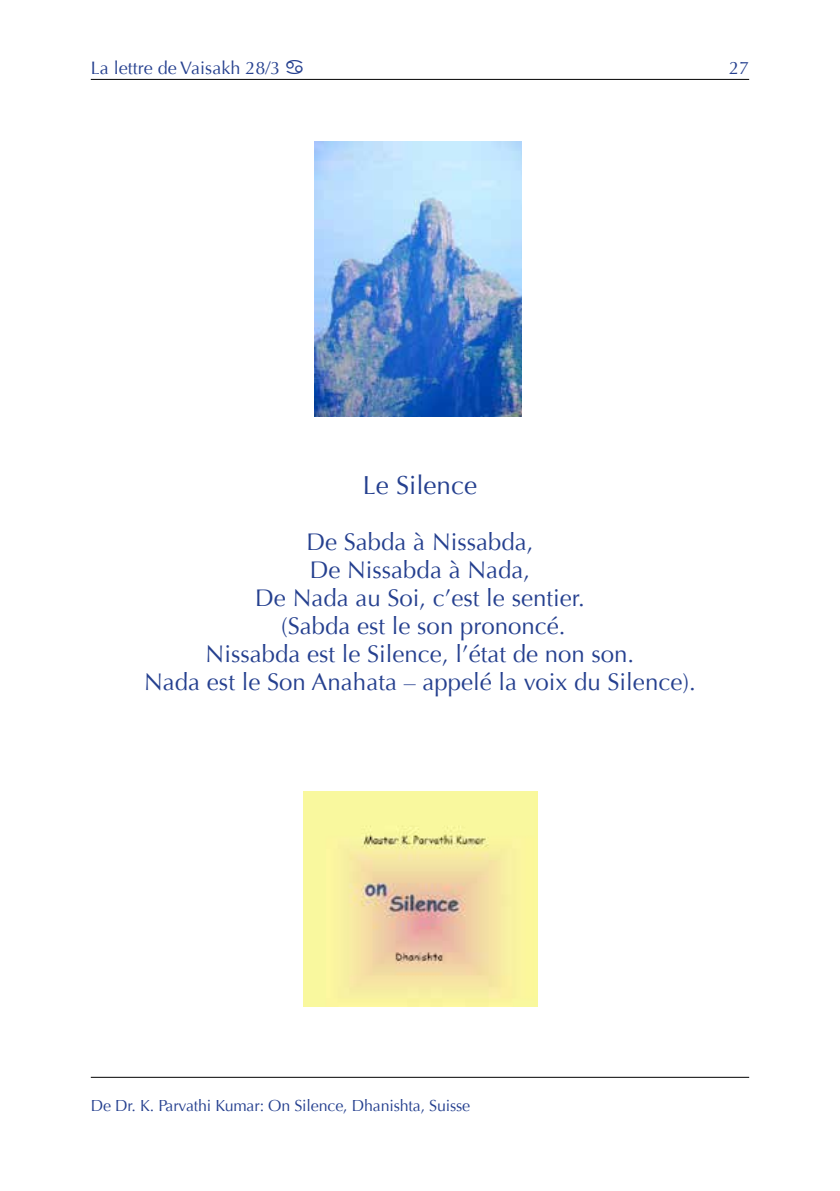
<style>
.page{position:relative;width:840px;height:1191px;background:#fff}
.page>*{position:absolute;margin:0;border:0;box-sizing:border-box;transform-origin:0 0}
.t1{font:26px "Optima";color:#25408f}
.t2{font:24px/28px "Optima";color:#25408f;text-align:center}
.t3{font:18px "Optima";color:#25408f}
.t4{font:16px "Optima";letter-spacing:-.01em;color:#25408f}
.s1{font-family:"Glyphs"}
</style>
<div class="page">
<hr style="left:91px;top:79px;width:657px;height:1px;background:#000">
<hr style="left:91px;top:1077px;width:657px;height:1px;background:#000">
<img style="left:303px;top:791px;width:233px;height:215px">
<img style="left:314px;top:142px;width:207px;height:275px">
<p class="t3" style="left:91px;top:57px;width:214px">La lettre de Vaisakh 28/3 <span class="s1">4</span></p>
<p class="t3" style="left:728px;top:57px;width:22px">27</p>
<p class="t1" style="left:362px;top:470px;width:116px">Le Silence</p>
<p class="t2" style="left:144px;top:528px;width:552px">De Sabda à Nissabda,<br>De Nissabda à Nada,<br>De Nada au Soi, c’est le sentier.<br>(Sabda est le son prononcé.<br>Nissabda est le Silence, l’état de non son.<br>Nada est le Son Anahata – appelé la voix du Silence).</p>
<p class="t4" style="left:91px;top:1096px;width:381px">De Dr. K. Parvathi Kumar: On Silence, Dhanishta, Suisse</p>
</div>
